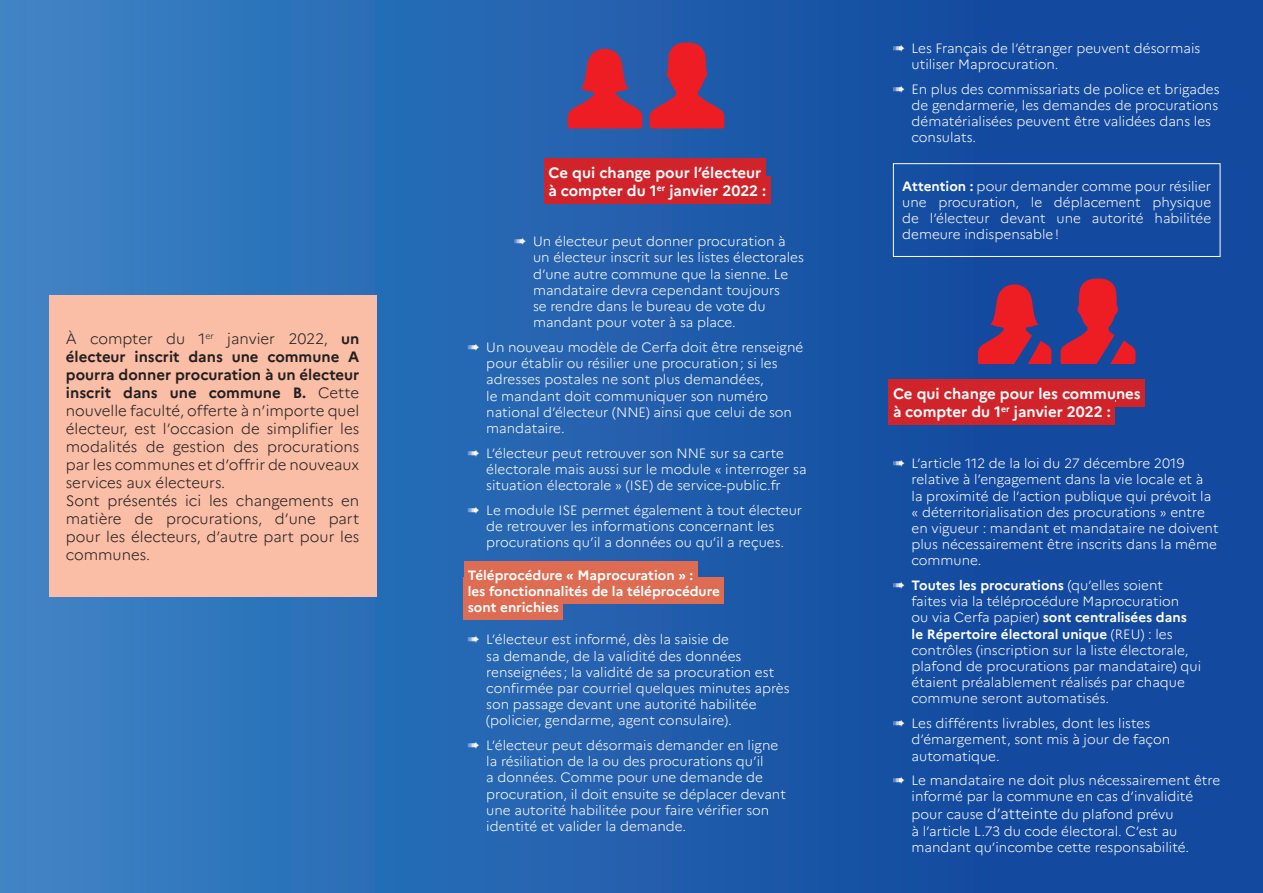
<style>
.page{position:relative;width:1263px;height:893px;background:#fff}
.page>*{position:absolute;margin:0;border:0;box-sizing:border-box;transform-origin:0 0}
.texte{font:300 15px/18px "Marianne";color:#231f20;text-align:justify}
.sous-titre{font:700 15px "Marianne";color:#fff}
.texte-2{font:300 13.5px/16.2px "Marianne";color:#fff}
.sous-titre-2{font:700 13.5px "Marianne";color:#fff}
.Sous-titre2{font:700 13.5px "Marianne";color:#fff}
.s1{font-weight:700}
.s2{font-size:15px}
</style>
<div class="page">
<div style="left:0;top:0;width:1263px;height:893px;background:linear-gradient(to right,#3a82c3,#0b4098)"></div>
<div style="left:544px;top:158px;width:222px;height:28px;background:#d1232a"></div>
<div style="left:544px;top:176px;width:227px;height:28px;background:#d1232a"></div>
<div style="left:463px;top:561px;width:234px;height:26px;background:#dd6c53"></div>
<div style="left:463px;top:577px;width:261px;height:26px;background:#dd6c53"></div>
<div style="left:463px;top:593px;width:100px;height:27px;background:#dd6c53"></div>
<div style="left:893px;top:163px;width:327px;height:94px;border:1px solid #fff"></div>
<div style="left:889px;top:379px;width:256px;height:28px;background:#d1232a"></div>
<hr style="left:1062px;top:400px;width:54px;height:2px;background:#fff">
<div style="left:889px;top:397px;width:226px;height:28px;background:#d1232a"></div>
<div style="left:49px;top:296px;width:327px;height:301px;background:#fabda6"></div>
<svg style="left:568px;top:49px;width:74px;height:79px"></svg>
<svg style="left:650px;top:43px;width:74px;height:85px"></svg>
<svg style="left:978px;top:284px;width:73px;height:80px"></svg>
<svg style="left:1060px;top:279px;width:75px;height:85px"></svg>
<p class="texte" style="left:66px;top:330px;width:295px">À compter du 1<sup>er</sup> janvier 2022, <span class="s1">un électeur inscrit dans une commune A pourra donner procuration à un électeur inscrit dans une commune B.</span> Cette nouvelle faculté, offerte à n’importe quel électeur, est l’occasion de simplifier les modalités de gestion des procurations par les communes et d’offrir de nouveaux services aux électeurs.</p>
<p class="texte" style="left:66px;top:492px;width:295px">Sont présentés ici les changements en matière de procurations, d’une part pour les électeurs, d’autre part pour les communes.</p>
<p class="sous-titre" style="left:549px;top:163px;width:214px">Ce qui change pour l’électeur</p>
<p class="sous-titre" style="left:549px;top:181px;width:219px">à compter du 1<sup>er</sup> janvier 2022 :</p>
<p class="texte-2" style="left:533px;top:233px;width:272px;text-indent:-19px">➠ Un électeur peut donner procuration à un électeur inscrit sur les listes électorales d’une autre commune que la sienne. Le mandataire devra cependant toujours<br>se rendre dans le bureau de vote du mandant pour voter à sa place.</p>
<p class="texte-2" style="left:486px;top:339px;width:319px;text-indent:-19px">➠ Un nouveau modèle de Cerfa doit être renseigné pour établir ou résilier une procuration; si les adresses postales ne sont plus demandées,<br>le mandant doit communiquer son numéro national d’électeur (NNE) ainsi que celui de son mandataire.</p>
<p class="texte-2" style="left:486px;top:445px;width:322px;text-indent:-19px">➠ L’électeur peut retrouver son NNE sur sa carte électorale mais aussi sur le module « interroger sa situation électorale » (ISE) de service-public.fr</p>
<p class="texte-2" style="left:486px;top:502px;width:317px;text-indent:-19px">➠ Le module ISE permet également à tout électeur de retrouver les informations concernant les procurations qu’il a données ou qu’il a reçues.</p>
<p class="sous-titre-2" style="left:468px;top:566px;width:227px">Téléprocédure « Maprocuration » :</p>
<p class="Sous-titre2" style="left:468px;top:583px;width:254px">les fonctionnalités de la téléprocédure</p>
<p class="sous-titre-2" style="left:468px;top:599px;width:93px">sont enrichies</p>
<p class="texte-2" style="left:486px;top:631px;width:305px;text-indent:-19px">➠ L’électeur est informé, dès la saisie de<br>sa demande, de la validité des données renseignées ; la validité de sa procuration est confirmée par courriel quelques minutes après son passage devant une autorité habilitée (policier, gendarme, agent consulaire).</p>
<p class="texte-2" style="left:486px;top:737px;width:301px;text-indent:-19px">➠ L’électeur peut désormais demander en ligne la résiliation de la ou des procurations qu’il<br>a données. Comme pour une demande de procuration, il doit ensuite se déplacer devant une autorité habilitée pour faire vérifier son identité et valider la demande.</p>
<p class="texte-2" style="left:911px;top:40px;width:290px;text-indent:-19px">➠ Les Français de l’étranger peuvent désormais utiliser Maprocuration.</p>
<p class="texte-2" style="left:911px;top:81px;width:310px;text-indent:-19px">➠ En plus des commissariats de police et brigades de gendarmerie, les demandes de procurations dématérialisées peuvent être validées dans les consulats.</p>
<p class="texte-2" style="left:902px;top:178px;width:310px;text-align:justify"><span class="s1">Attention :</span> pour demander comme pour résilier une procuration, le déplacement physique de l’électeur devant une autorité habilitée demeure indispensable!</p>
<p class="sous-titre" style="left:893px;top:384px;width:249px">Ce qui change pour les communes</p>
<p class="sous-titre" style="left:893px;top:402px;width:219px">à compter du 1<sup>er</sup> janvier 2022 :</p>
<p class="texte-2" style="left:911px;top:455px;width:308px;text-indent:-19px">➠ L’article 112 de la loi du 27 décembre 2019 relative à l’engagement dans la vie locale et à<br>la proximité de l’action publique qui prévoit la « déterritorialisation des procurations » entre en vigueur : mandant et mandataire ne doivent plus nécessairement être inscrits dans la même commune.</p>
<p class="texte-2" style="left:911px;top:577px;width:291px;text-indent:-19px">➠ <span class="s1">Toutes les procurations</span> (qu’elles soient faites via la téléprocédure Maprocuration<br>ou via Cerfa papier) <span class="s1">sont centralisées dans le Répertoire électoral unique</span> (REU) : les contrôles (inscription sur la liste électorale, plafond de procurations par mandataire) qui étaient préalablement réalisés par chaque commune seront automatisés.</p>
<p class="texte-2" style="left:911px;top:715px;width:260px;text-indent:-19px">➠ Les différents livrables, dont les listes d’émargement, sont mis à jour de façon automatique.</p>
<p class="texte-2" style="left:911px;top:772px;width:310px;text-indent:-19px">➠ Le mandataire ne doit plus nécessairement être informé par la commune en cas d’invalidité</p>
<p class="texte-2" style="left:911px;top:806px;width:279px">pour cause <span class="s2">d’atteinte</span> du plafond prévu<br>à l’article L.73 du code électoral. C’est au mandant qu’incombe cette responsabilité.</p>
</div>
